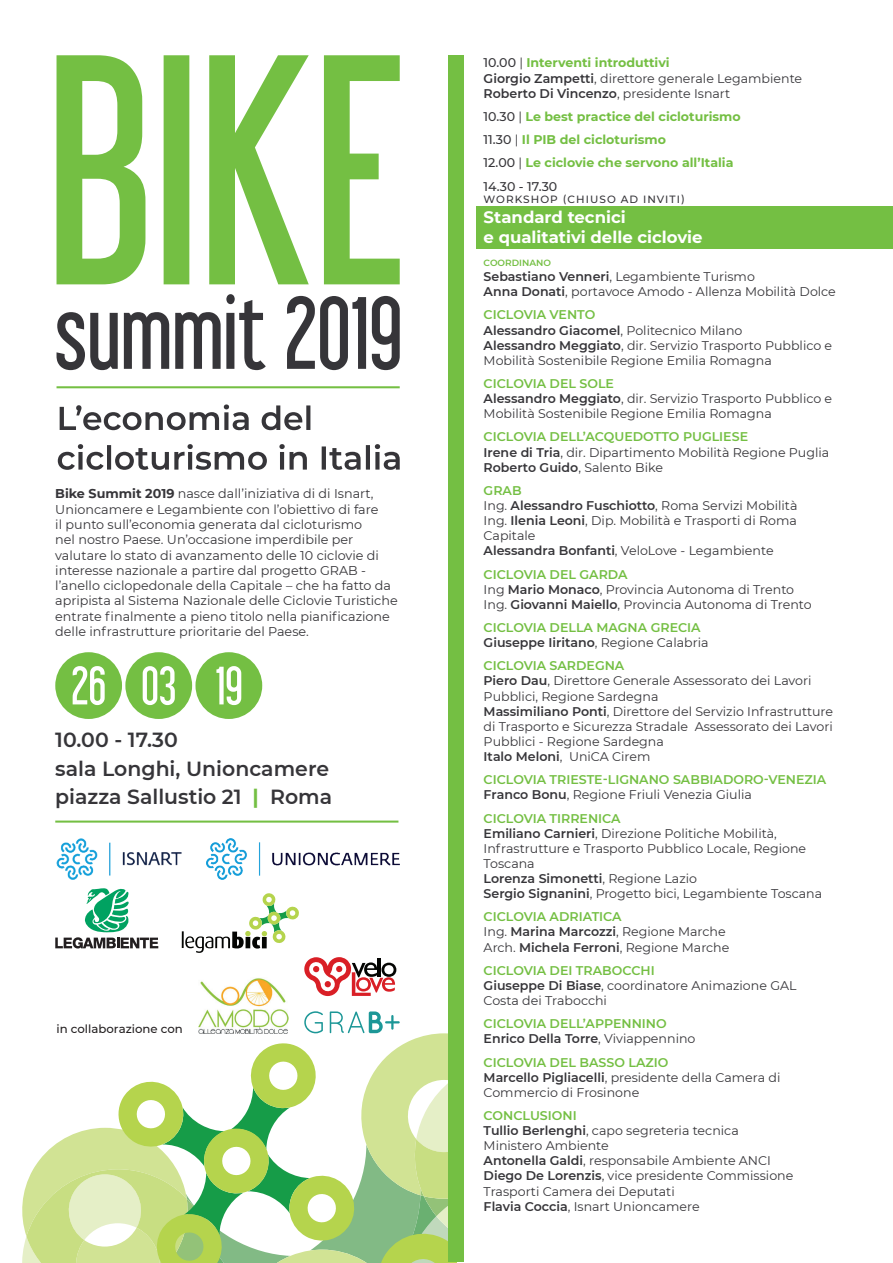
<style>
.page{position:relative;width:893px;height:1263px;background:#fff}
.page>*{position:absolute;margin:0;border:0;box-sizing:border-box;transform-origin:0 0}
.t1{font:600 20.4px/28.7px "Montserrat";color:#363539}
.t2{font:700 16.5px/19.8px "Montserrat";color:#fff}
.t3{font:12.75px/15.3px "Montserrat";color:#363539}
.t4{font:12.6px/15.1px "Montserrat";color:#363539}
.t5{font:600 12.6px/15.1px "Montserrat";color:#74bf43}
.t6{font:700 12.6px/23.2px "Montserrat";color:#74bf43}
.t7{font:500 11.7px "Montserrat";color:#231f20}
.t8{font:500 10.5px "Montserrat";letter-spacing:.1em;color:#363539}
.t9{font:600 9px "Montserrat";color:#74bf43}
.s1{font-weight:700}
.s2{font-weight:700;color:#74bf43}
.s3{font-weight:500}
.s4{font-weight:600}
.s5{font-weight:500;color:#363539}
.s6{font-weight:400;color:#363539}
.s7{font-weight:600;color:#74bf43}
.s8{color:#363539}
</style>
<div class="page">
<div style="left:448px;top:55px;width:16px;height:1207px;background:#74bf43"></div>
<div style="left:476px;top:206px;width:417px;height:43px;background:#74bf43"></div>
<div style="left:55px;top:652px;width:67px;height:67px;background:#74bf43;border-radius:50%"></div>
<svg style="left:73px;top:666px;width:32px;height:39px"></svg>
<div style="left:125px;top:652px;width:67px;height:67px;background:#74bf43;border-radius:50%"></div>
<svg style="left:143px;top:666px;width:32px;height:39px"></svg>
<div style="left:195px;top:652px;width:67px;height:67px;background:#74bf43;border-radius:50%"></div>
<svg style="left:216px;top:666px;width:25px;height:39px"></svg>
<svg style="left:57px;top:55px;width:343px;height:229px;fill:#74bf43"></svg>
<svg style="left:57px;top:294px;width:343px;height:76px"></svg>
<hr style="left:57px;top:386px;width:343px;height:2px;background:#74bf43">
<svg style="left:58px;top:444px;width:342px;height:26px"></svg>
<svg style="left:60px;top:404px;width:250px;height:26px"></svg>
<svg style="left:55px;top:888px;width:103px;height:60px"></svg>
<img style="left:57px;top:839px;width:125px;height:41px">
<img style="left:207px;top:839px;width:193px;height:41px">
<svg style="left:182px;top:893px;width:214px;height:103px"></svg>
<svg style="left:22px;top:1011px;width:434px;height:252px"></svg>
<img style="left:199px;top:977px;width:90px;height:56px">
<hr style="left:55px;top:820px;width:343px;height:3px;background:#74bf43">
<p class="t3" style="left:55px;top:486px;width:344px"><span class="s1">Bike Summit 2019</span> nasce dall’iniziativa di di Isnart, Unioncamere e Legambiente con l’obiettivo di fare<br>il punto sull’economia generata dal cicloturismo<br>nel nostro Paese. Un’occasione imperdibile per valutare lo stato di avanzamento delle 10 ciclovie di interesse nazionale a partire dal progetto GRAB - l’anello ciclopedonale della Capitale – che ha fatto da apripista al Sistema Nazionale delle Ciclovie Turistiche entrate finalmente a pieno titolo nella pianificazione delle infrastrutture prioritarie del Paese.</p>
<h1 class="t1" style="left:55px;top:725px;width:278px">10.00 - 17.30<br>sala Longhi, Unioncamere piazza Sallustio 21 <span class="s2">|</span> Roma</h1>
<p class="t7" style="left:57px;top:1021px;width:128px">in collaborazione con</p>
<p class="t4" style="left:484px;top:55px;width:320px"><span class="s3">10.00</span> | <span class="s2">Interventi introduttivi<br></span><span class="s4">Giorgio Zampetti</span>, direttore generale Legambiente<br><span class="s4">Roberto Di Vincenzo</span>, presidente Isnart</p>
<p class="t6" style="left:484px;top:104px;width:259px"><span class="s5">10.30</span> <span class="s6">|</span> Le best practice del cicloturismo<br><span class="s5">11.30</span> <span class="s6">|</span> Il PIB del cicloturismo<br><span class="s5">12.00</span> <span class="s6">|</span> Le ciclovie che servono all’Italia<br><span class="s5">14.30 - 17.30</span></p>
<p class="t8" style="left:484px;top:192px;width:203px">WORKSHOP (CHIUSO AD INVITI)</p>
<h2 class="t2" style="left:484px;top:206px;width:220px">Standard tecnici<br>e qualitativi delle ciclovie</h2>
<p class="t9" style="left:484px;top:256px;width:69px">COORDINANO</p>
<p class="t4" style="left:484px;top:269px;width:354px"><span class="s4">Sebastiano Venneri</span>, Legambiente Turismo<br><span class="s4">Anna Donati</span>, portavoce Amodo - Allenza Mobilità Dolce</p>
<p class="t4" style="left:484px;top:307px;width:350px"><span class="s7">CICLOVIA VENTO<br></span><span class="s4">Alessandro Giacomel</span>, Politecnico Milano<br><span class="s4">Alessandro Meggiato</span>, dir. Servizio Trasporto Pubblico e Mobilità Sostenibile Regione Emilia Romagna</p>
<p class="t4" style="left:484px;top:375px;width:350px"><span class="s7">CICLOVIA DEL SOLE<br></span><span class="s4">Alessandro Meggiato</span>, dir. Servizio Trasporto Pubblico e<br>Mobilità Sostenibile Regione Emilia Romagna</p>
<p class="t4" style="left:484px;top:429px;width:347px"><span class="s7">CICLOVIA DELL’ACQUEDOTTO PUGLIESE<br></span><span class="s4">Irene di Tria</span>, dir. Dipartimento Mobilità Regione Puglia<br><span class="s4">Roberto Guido</span>, Salento Bike</p>
<p class="t4" style="left:484px;top:482px;width:315px"><span class="s7">GRAB<br></span>Ing. <span class="s4">Alessandro Fuschiotto</span>, Roma Servizi Mobilità<br>Ing. <span class="s4">Ilenia Leoni</span>, Dip. Mobilità e Trasporti di Roma<br>Capitale<br><span class="s4">Alessandra Bonfanti</span>, VeloLove - Legambiente</p>
<p class="t4" style="left:484px;top:566px;width:330px"><span class="s7">CICLOVIA DEL GARDA<br></span>Ing <span class="s4">Mario Monaco</span>, Provincia Autonoma di Trento<br>Ing. <span class="s4">Giovanni Maiello</span>, Provincia Autonoma di Trento</p>
<p class="t5" style="left:484px;top:619px;width:226px">CICLOVIA DELLA MAGNA GRECIA<br><span class="s8">Giuseppe Iiritano</span><span class="s6">, Regione Calabria</span></p>
<p class="t4" style="left:484px;top:658px;width:351px"><span class="s7">CICLOVIA SARDEGNA<br></span><span class="s4">Piero Dau</span>, Direttore Generale Assessorato dei Lavori Pubblici, Regione Sardegna<br><span class="s4">Massimiliano Ponti</span>, Direttore del Servizio Infrastrutture di Trasporto e Sicurezza Stradale Assessorato dei Lavori Pubblici - Regione Sardegna<br><span class="s4">Italo Meloni</span>, UniCA Cirem</p>
<p class="t5" style="left:484px;top:772px;width:344px">CICLOVIA TRIESTE-LIGNANO SABBIADORO-VENEZIA<br><span class="s8">Franco Bonu</span><span class="s6">, Regione Friuli Venezia Giulia</span></p>
<p class="t4" style="left:484px;top:810px;width:340px"><span class="s7">CICLOVIA TIRRENICA<br></span><span class="s4">Emiliano Carnieri</span>, Direzione Politiche Mobilità, Infrastrutture e Trasporto Pubblico Locale, Regione Toscana<br><span class="s4">Lorenza Simonetti</span>, Regione Lazio<br><span class="s4">Sergio Signanini</span>, Progetto bici, Legambiente Toscana</p>
<p class="t4" style="left:484px;top:909px;width:247px"><span class="s7">CICLOVIA ADRIATICA<br></span>Ing. <span class="s4">Marina Marcozzi</span>, Regione Marche<br>Arch. <span class="s4">Michela Ferroni</span>, Regione Marche</p>
<p class="t4" style="left:484px;top:962px;width:314px"><span class="s7">CICLOVIA DEI TRABOCCHI<br></span><span class="s4">Giuseppe Di Biase</span>, coordinatore Animazione GAL<br>Costa dei Trabocchi</p>
<p class="t5" style="left:484px;top:1015px;width:213px">CICLOVIA DELL’APPENNINO<br><span class="s8">Enrico Della Torre</span><span class="s6">, Viviappennino</span></p>
<p class="t4" style="left:484px;top:1054px;width:298px"><span class="s7">CICLOVIA DEL BASSO LAZIO<br></span><span class="s4">Marcello Pigliacelli</span>, presidente della Camera di<br>Commercio di Frosinone</p>
<p class="t4" style="left:484px;top:1107px;width:311px"><span class="s7">CONCLUSIONI<br></span><span class="s4">Tullio Berlenghi</span>, capo segreteria tecnica Ministero Ambiente<br><span class="s4">Antonella Galdi</span>, responsabile Ambiente ANCI <span class="s4">Diego De Lorenzis</span>, vice presidente Commissione Trasporti Camera dei Deputati<br><span class="s4">Flavia Coccia</span>, Isnart Unioncamere</p>
</div>
